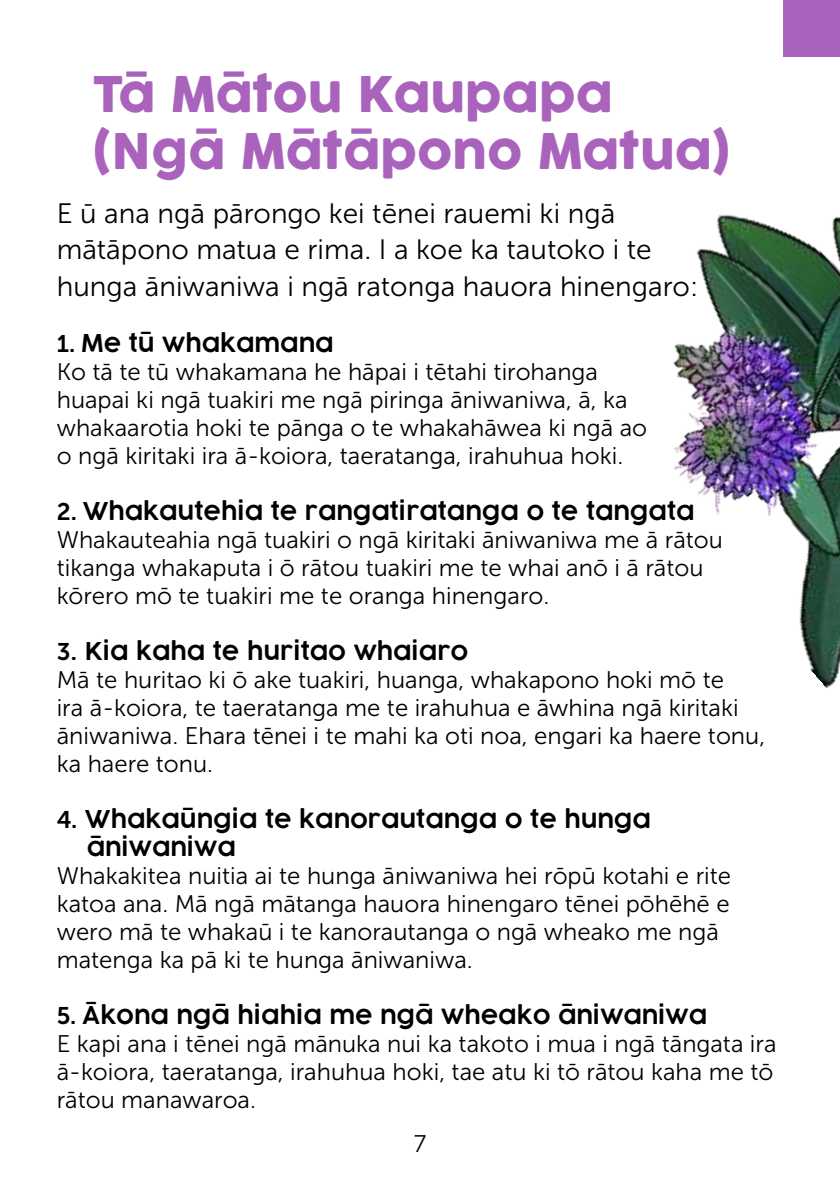
<style>
.page{position:relative;width:840px;height:1191px;background:#fff}
.page>*{position:absolute;margin:0;border:0;box-sizing:border-box;transform-origin:0 0}
.t1{font:48px/57.6px "Cocogoose";color:#aa63bc}
.t2{font:28px/36px "Museo Sans 300";color:#000}
.t3{font:24px/28px "Museo Sans 300";color:#000}
.t4{font:600 24px/28px "COCOGOOSE";color:#000}
.s1{font-family:"Museo Sans 700";font-weight:400}
</style>
<div class="page">
<div style="left:782px;top:0;width:57px;height:57px;background:#aa63bc"></div>
<img style="left:673px;top:214px;width:166px;height:475px">
<h1 class="t1" style="left:92px;top:68px;width:640px">Tā Mātou Kaupapa (Ngā Mātāpono Matua)</h1>
<p class="t2" style="left:57px;top:197px;width:642px">E ū ana ngā pārongo kei tēnei rauemi ki ngā mātāpono matua e rima. I a koe ka tautoko i te hunga āniwaniwa i ngā ratonga hauora hinengaro:</p>
<p class="t4" style="left:57px;top:329px;width:278px"><span class="s1">1.</span> Me tū whakamana</p>
<p class="t3" style="left:57px;top:358px;width:591px">Ko tā te tū whakamana he hāpai i tētahi tirohanga huapai ki ngā tuakiri me ngā piringa āniwaniwa, ā, ka whakaarotia hoki te pānga o te whakahāwea ki ngā ao o ngā kiritaki ira ā-koiora, taeratanga, irahuhua hoki.</p>
<p class="t4" style="left:57px;top:497px;width:639px"><span class="s1">2.</span> Whakautehia te rangatiratanga o te tangata</p>
<p class="t3" style="left:57px;top:526px;width:667px">Whakauteahia ngā tuakiri o ngā kiritaki āniwaniwa me ā rātou tikanga whakaputa i ō rātou tuakiri me te whai anō i ā rātou kōrero mō te tuakiri me te oranga hinengaro.</p>
<p class="t4" style="left:57px;top:637px;width:413px"><span class="s1">3</span>. Kia kaha te huritao whaiaro</p>
<p class="t3" style="left:57px;top:666px;width:709px">Mā te huritao ki ō ake tuakiri, huanga, whakapono hoki mō te<br>ira ā-koiora, te taeratanga me te irahuhua e āwhina ngā kiritaki āniwaniwa. Ehara tēnei i te mahi ka oti noa, engari ka haere tonu, ka haere tonu.</p>
<p class="t4" style="left:87px;top:805px;width:565px;text-indent:-30px"><span class="s1">4.</span> Whakaūngia te kanorautanga o te hunga āniwaniwa</p>
<p class="t3" style="left:57px;top:862px;width:675px">Whakakitea nuitia ai te hunga āniwaniwa hei rōpū kotahi e rite katoa ana. Mā ngā mātanga hauora hinengaro tēnei pōhēhē e wero mā te whakaū i te kanorautanga o ngā wheako me ngā matenga ka pā ki te hunga āniwaniwa.</p>
<p class="t4" style="left:57px;top:1001px;width:651px"><span class="s1">5.</span> Ākona ngā hiahia me ngā wheako āniwaniwa</p>
<p class="t3" style="left:57px;top:1030px;width:721px">E kapi ana i tēnei ngā mānuka nui ka takoto i mua i ngā tāngata ira ā-koiora, taeratanga, irahuhua hoki, tae atu ki tō rātou kaha me tō rātou manawaroa.</p>
<p class="t3" style="left:413px;top:1130px;width:14px">7</p>
</div>
